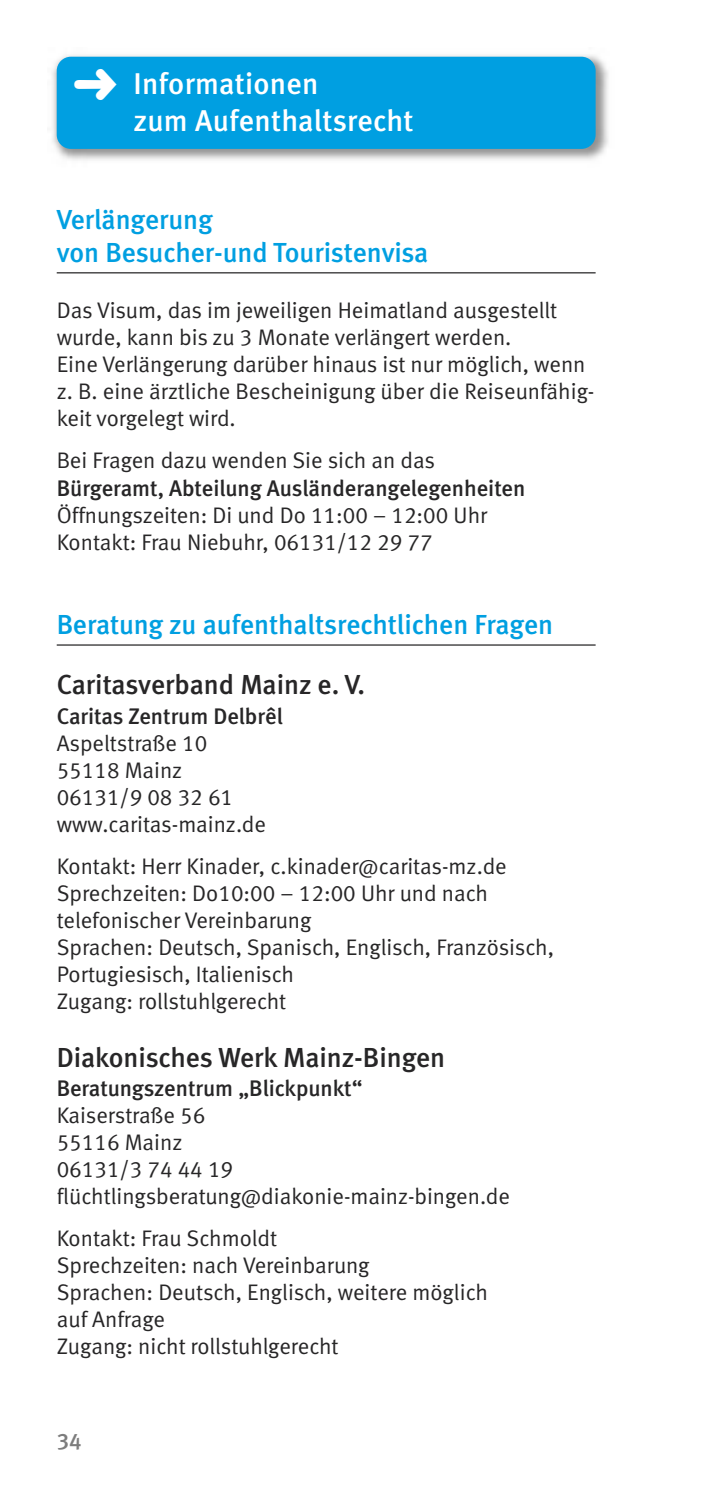
<style>
.page{position:relative;width:702px;height:1489px;background:#fff}
.page>*{position:absolute;margin:0;border:0;box-sizing:border-box;transform-origin:0 0}
.t1{font:500 30px/36px "Meta";letter-spacing:.01em;color:#fff}
.t2{font:27.5px/33px "Meta Medium LF";color:#009fe1}
.t3{font:27.5px "Meta Medium LF";color:#272627}
.t4{font:22.5px/27px "Meta Normal LF";color:#272627}
.t5{font:22.5px "Meta Medium LF";color:#272627}
.t6{font:22.5px "Meta Medium LF";color:#7d7d7d}
</style>
<div class="page">
<hr style="left:57px;top:272px;width:538px;height:1px;background:#272627">
<hr style="left:57px;top:644px;width:538px;height:1px;background:#272627">
<img style="left:52px;top:55px;width:556px;height:105px">
<div style="left:57px;top:57px;width:538px;height:92px;background:#009fe1;border-radius:14px"></div>
<h1 class="t1" style="left:134px;top:69px;width:281px;text-indent:-60px">➜ Informationen<br>zum Aufenthaltsrecht</h1>
<p class="t2" style="left:57px;top:206px;width:373px">Verlängerung<br>von Besucher-und Touristenvisa</p>
<p class="t4" style="left:57px;top:299px;width:539px">Das Visum, das im jeweiligen Heimatland ausgestellt wurde, kann bis zu 3 Monate verlängert werden.<br>Eine Verlängerung darüber hinaus ist nur möglich, wenn z. B. eine ärztliche Bescheinigung über die Reiseunfähig&shy;keit vorgelegt wird.</p>
<p class="t4" style="left:57px;top:449px;width:380px">Bei Fragen dazu wenden Sie sich an das</p>
<p class="t5" style="left:57px;top:480px;width:470px">Bürgeramt, Abteilung Ausländerangelegenheiten</p>
<p class="t4" style="left:57px;top:503px;width:432px">Öffnungszeiten: Di und Do 11:00 – 12:00 Uhr<br>Kontakt: Frau Niebuhr, 06131/12 29 77</p>
<p class="t2" style="left:57px;top:611px;width:498px">Beratung zu aufenthaltsrechtlichen Fragen</p>
<p class="t3" style="left:57px;top:675px;width:310px">Caritasverband Mainz e. V.</p>
<p class="t5" style="left:57px;top:708px;width:227px">Caritas Zentrum Delbrêl</p>
<p class="t4" style="left:57px;top:731px;width:211px">Aspeltstraße 10<br>55118 Mainz<br>06131/9 08 32 61 www.caritas-mainz.de</p>
<p class="t4" style="left:57px;top:854px;width:498px">Kontakt: Herr Kinader, c.kinader@caritas-mz.de Sprechzeiten: Do10:00 – 12:00 Uhr und nach telefonischer Vereinbarung<br>Sprachen: Deutsch, Spanisch, Englisch, Französisch, Portugiesisch, Italienisch<br>Zugang: rollstuhlgerecht</p>
<p class="t3" style="left:57px;top:1047px;width:390px">Diakonisches Werk Mainz-Bingen</p>
<p class="t5" style="left:57px;top:1080px;width:307px">Beratungszentrum „Blickpunkt“</p>
<p class="t4" style="left:57px;top:1103px;width:455px">Kaiserstraße 56<br>55116 Mainz<br>06131/3 74 44 19 flüchtlingsberatung@diakonie-mainz-bingen.de</p>
<p class="t4" style="left:57px;top:1226px;width:432px">Kontakt: Frau Schmoldt<br>Sprechzeiten: nach Vereinbarung<br>Sprachen: Deutsch, Englisch, weitere möglich auf Anfrage<br>Zugang: nicht rollstuhlgerecht</p>
<p class="t6" style="left:57px;top:1432px;width:27px">34</p>
</div>
